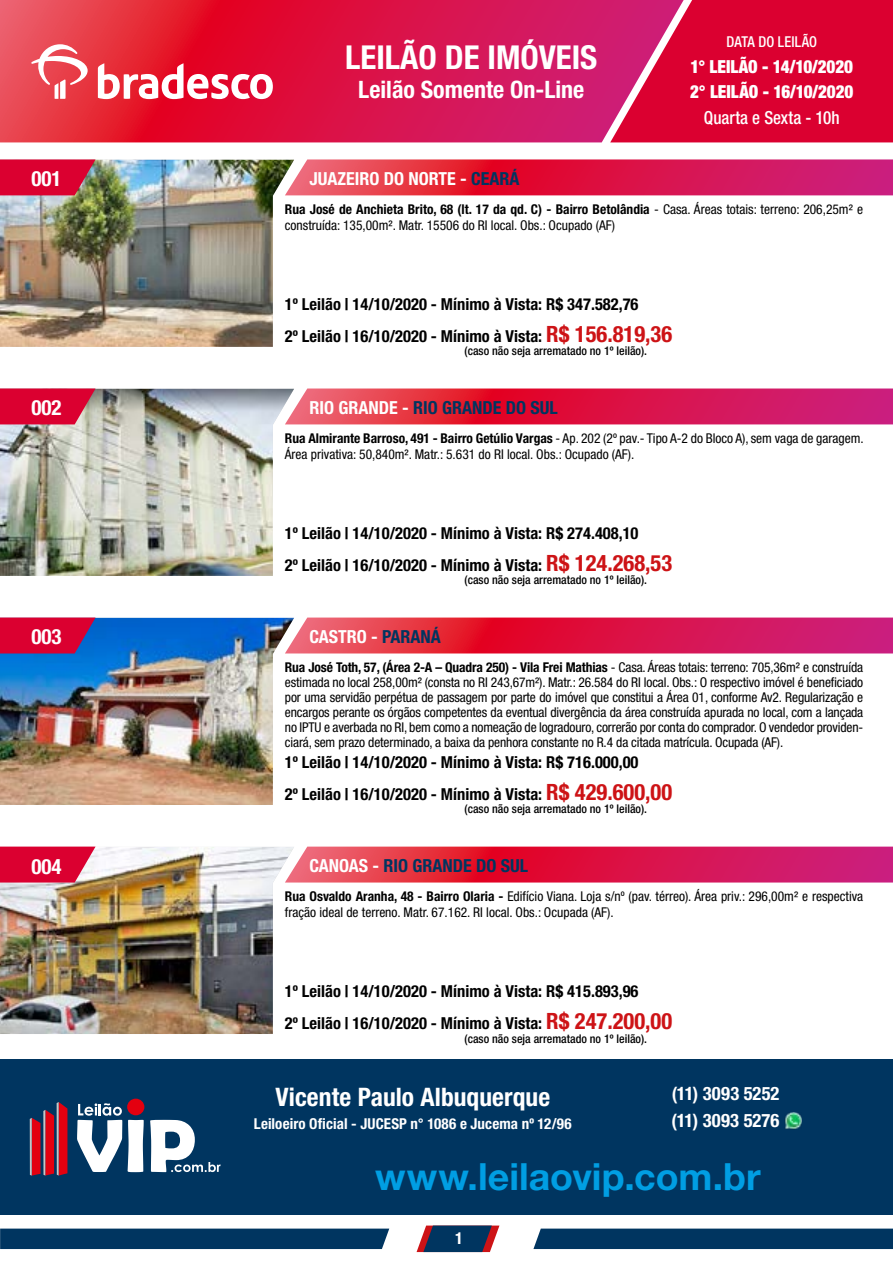
<style>
.page{position:relative;width:893px;height:1263px;background:#fff}
.page>*{position:absolute;margin:0;border:0;box-sizing:border-box;transform-origin:0 0}
.t1{font:700 37.5px "Helvetica Neue LT Std";color:#009ee3}
.t2{font:700 condensed 33px "Helvetica Neue LT Std";color:#fff}
.t3{font:700 condensed 25.5px "Helvetica Neue LT Std";letter-spacing:.005em;color:#fff}
.t4{font:700 condensed 24px "Helvetica Neue LT Std";color:#fff}
.t5{font:700 condensed 21px "Helvetica Neue LT Std";color:#fff}
.t6{font:700 condensed 18.6px/27px "Helvetica Neue LT Std";letter-spacing:.01em;color:#fff}
.t7{font:700 condensed 18px "Helvetica Neue LT Std";color:#003560}
.t8{font:900 condensed 18px/25.5px "Helvetica Neue LT Std";letter-spacing:-.005em;color:#fff;scale:.95 1}
.t9{font:700 condensed 18px "Helvetica Neue LT Std";color:#fff}
.t10{font:500 condensed 18px "Helvetica Neue LT Std";color:#fff;scale:.95 1}
.t11{font:700 condensed 16.5px "Helvetica Neue LT Std";color:#000}
.t12{font:700 condensed 16.5px "Helvetica Neue LT Std";color:#fff}
.t13{font:700 condensed 15px "Helvetica Neue LT Std";letter-spacing:.01em;color:#fff}
.t14{font:500 condensed 15px "Helvetica Neue LT Std";letter-spacing:.01em;color:#fff;scale:.95 1}
.t15{font:condensed 13.5px/15px "Helvetica Neue LT Std";color:#000}
.t16{font:500 condensed 12px "Helvetica Neue LT Std";color:#000}
.s1{color:#003560}
.s2{font-weight:700}
.s3{font-size:22.5px;color:#cd1316}
.s4{color:#fff}
</style>
<div class="page">
<svg style="left:417px;top:1225px;width:82px;height:27px;background:#424665"></svg>
<div style="left:533px;top:1228px;width:360px;height:21px;background:#003560"></div>
<div style="left:0;top:1228px;width:389px;height:21px;background:#003560"></div>
<svg style="left:0;top:0;width:610px;height:142px;background:#dc1b4b"></svg>
<div style="left:0;top:1059px;width:893px;height:156px;background:#003560"></div>
<svg style="left:610px;top:0;width:283px;height:142px;background:#da0a3d"></svg>
<svg style="left:77px;top:1103px;width:45px;height:69px"></svg>
<svg style="left:128px;top:1120px;width:16px;height:52px"></svg>
<svg style="left:150px;top:1120px;width:71px;height:52px"></svg>
<svg style="left:30px;top:1102px;width:37px;height:73px"></svg>
<div style="left:127px;top:1099px;width:17px;height:16px;background:#e3000f;border-radius:50%"></div>
<svg style="left:31px;top:44px;width:242px;height:55px"></svg>
<img style="left:0;top:160px;width:294px;height:187px">
<svg style="left:285px;top:159px;width:608px;height:36px;background:#dd2755"></svg>
<svg style="left:0;top:159px;width:96px;height:36px;background:#d01338"></svg>
<img style="left:0;top:389px;width:294px;height:187px">
<svg style="left:285px;top:388px;width:608px;height:36px;background:#dd2856"></svg>
<svg style="left:0;top:388px;width:96px;height:36px;background:#d71840"></svg>
<img style="left:0;top:618px;width:294px;height:187px">
<svg style="left:285px;top:617px;width:608px;height:36px;background:#dd2856"></svg>
<svg style="left:0;top:617px;width:96px;height:36px;background:#c20f44"></svg>
<img style="left:0;top:847px;width:294px;height:187px">
<svg style="left:285px;top:847px;width:608px;height:35px;background:#dd2554"></svg>
<svg style="left:0;top:847px;width:96px;height:35px;background:#dc1a44"></svg>
<img style="left:785px;top:1112px;width:17px;height:17px">
<h2 class="t2" style="left:345px;top:37px;width:254px">LEILÃO DE IMÓVEIS</h2>
<h3 class="t4" style="left:358px;top:75px;width:228px">Leilão Somente On-Line</h3>
<h3 class="t5" style="left:31px;top:166px;width:32px">001</h3>
<h3 class="t9" style="left:310px;top:167px;width:211px">JUAZEIRO DO NORTE - <span class="s1">CEARÁ</span></h3>
<p class="t14" style="left:726px;top:33px;width:97px">DATA DO LEILÃO</p>
<h3 class="t8" style="left:690px;top:53px;width:173px">1° LEILÃO - 14/10/2020<br>2° LEILÃO - 16/10/2020</h3>
<h3 class="t10" style="left:704px;top:106px;width:144px">Quarta e Sexta - 10h</h3>
<p class="t15" style="left:285px;top:201px;width:580px;line-height:16.2px"><span class="s2">Rua José de Anchieta Brito, 68 (lt. 17 da qd. C) - Bairro Betolândia</span> - Casa. Áreas totais: terreno: 206,25m² e construída: 135,00m². Matr. 15506 do RI local. Obs.: Ocupado (AF)</p>
<p class="t11" style="left:285px;top:294px;width:355px">1º Leilão | 14/10/2020 - Mínimo à Vista: R$ 347.582,76</p>
<p class="t16" style="left:465px;top:344px;width:184px">(caso não seja arrematado no 1º leilão).</p>
<p class="t11" style="left:285px;top:326px;width:389px">2º Leilão | 16/10/2020 - Mínimo à Vista: <span class="s3">R$ 156.819,36</span></p>
<h3 class="t5" style="left:31px;top:395px;width:32px">002</h3>
<h3 class="t7" style="left:310px;top:396px;width:250px"><span class="s4">RIO GRANDE -</span> RIO GRANDE DO SUL</h3>
<p class="t15" style="left:285px;top:430px;width:580px;line-height:16.2px"><span class="s2">Rua Almirante Barroso, 491 - Bairro Getúlio Vargas</span> - Ap. 202 (2º pav.- Tipo A-2 do Bloco A), sem vaga de garagem.<br>Área privativa: 50,840m². Matr.: 5.631 do RI local. Obs.: Ocupado (AF).</p>
<p class="t11" style="left:285px;top:523px;width:355px">1º Leilão | 14/10/2020 - Mínimo à Vista: R$ 274.408,10</p>
<p class="t16" style="left:465px;top:573px;width:184px">(caso não seja arrematado no 1º leilão).</p>
<p class="t11" style="left:285px;top:555px;width:389px">2º Leilão | 16/10/2020 - Mínimo à Vista: <span class="s3">R$ 124.268,53</span></p>
<h3 class="t5" style="left:31px;top:624px;width:32px">003</h3>
<h3 class="t9" style="left:310px;top:625px;width:133px">CASTRO - <span class="s1">PARANÁ</span></h3>
<p class="t15" style="left:285px;top:659px;width:580px;text-align:justify"><span class="s2">Rua José Toth, 57, (Área 2-A – Quadra 250) - Vila Frei Mathias</span> - Casa. Áreas totais: terreno: 705,36m² e construída estimada no local 258,00m² (consta no RI 243,67m²). Matr.: 26.584 do RI local. Obs.: O respectivo imóvel é beneficiado por uma servidão perpétua de passagem por parte do imóvel que constitui a Área 01, conforme Av2. Regularização e encargos perante os órgãos competentes da eventual divergência da área construída apurada no local, com a lançada no IPTU e averbada no RI, bem como a nomeação de logradouro, correrão por conta do comprador. O vendedor providen&shy;ciará, sem prazo determinado, a baixa da penhora constante no R.4 da citada matrícula. Ocupada (AF).</p>
<p class="t11" style="left:285px;top:752px;width:355px">1º Leilão | 14/10/2020 - Mínimo à Vista: R$ 716.000,00</p>
<p class="t16" style="left:465px;top:802px;width:184px">(caso não seja arrematado no 1º leilão).</p>
<p class="t11" style="left:285px;top:784px;width:389px">2º Leilão | 16/10/2020 - Mínimo à Vista: <span class="s3">R$ 429.600,00</span></p>
<h3 class="t5" style="left:31px;top:853px;width:32px">004</h3>
<h3 class="t7" style="left:310px;top:854px;width:220px"><span class="s4">CANOAS -</span> RIO GRANDE DO SUL</h3>
<p class="t15" style="left:285px;top:888px;width:580px;line-height:16.2px"><span class="s2">Rua Osvaldo Aranha, 48 - Bairro Olaria -</span> Edifício Viana. Loja s/nº (pav. térreo). Área priv.: 296,00m² e respectiva fração ideal de terreno. Matr. 67.162. RI local. Obs.: Ocupada (AF).</p>
<p class="t11" style="left:285px;top:981px;width:355px">1º Leilão | 14/10/2020 - Mínimo à Vista: R$ 415.893,96</p>
<p class="t16" style="left:465px;top:1031px;width:184px">(caso não seja arrematado no 1º leilão).</p>
<p class="t11" style="left:285px;top:1013px;width:389px">2º Leilão | 16/10/2020 - Mínimo à Vista: <span class="s3">R$ 247.200,00</span></p>
<h3 class="t3" style="left:275px;top:1081px;width:276px">Vicente Paulo Albuquerque</h3>
<p class="t13" style="left:254px;top:1114px;width:319px">Leiloeiro Oficial - JUCESP n° 1086 e Jucema nº 12/96</p>
<h3 class="t6" style="left:672px;top:1080px;width:109px">(11) 3093 5252 (11) 3093 5276</h3>
<h1 class="t1" style="left:375px;top:1153px;width:387px">www.leilaovip.com.br</h1>
<p class="t12" style="left:455px;top:1228px;width:9px">1</p>
</div>
